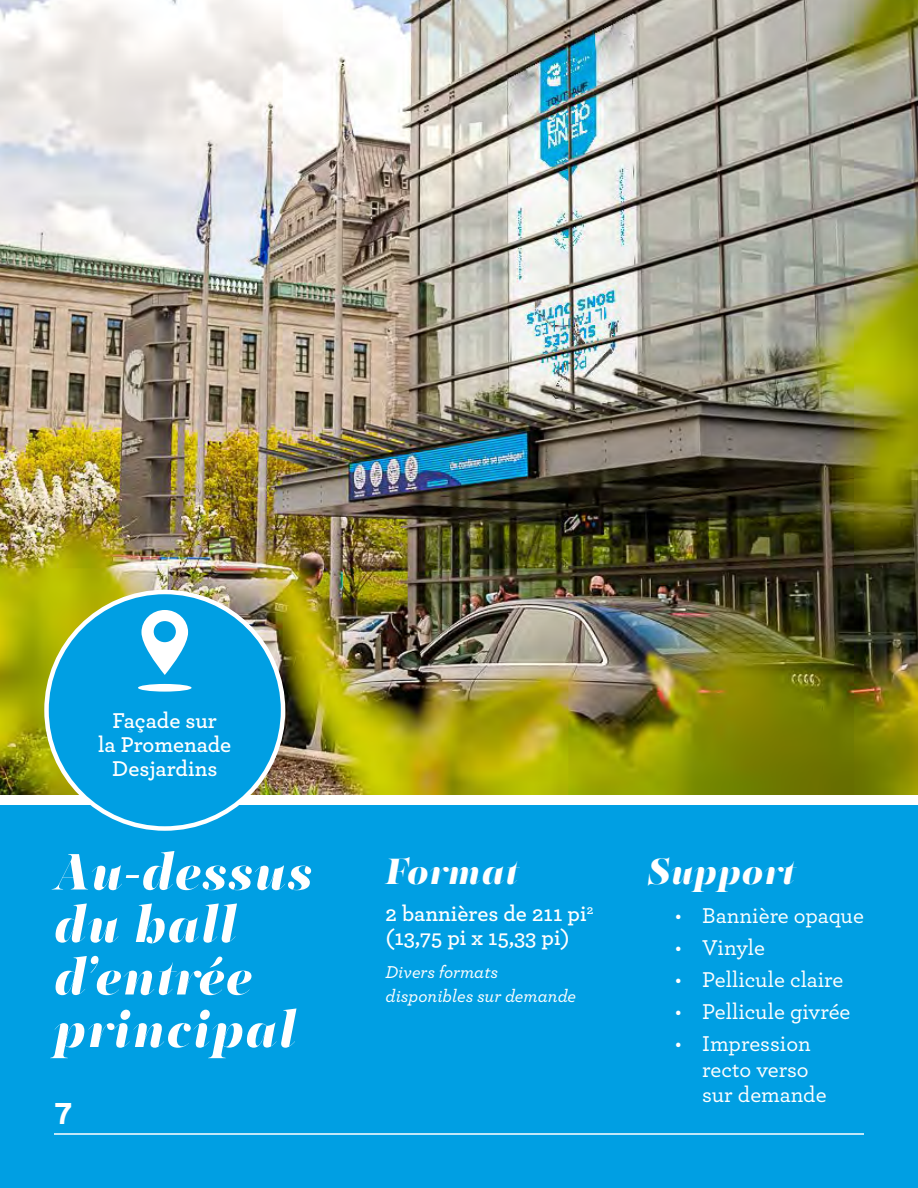
<style>
.page{position:relative;width:918px;height:1188px;background:#fff}
.page>*{position:absolute;margin:0;border:0;box-sizing:border-box;transform-origin:0 0}
.t1{font:italic 900 52.5px/52.5px "PF Regal Finesse Pro";letter-spacing:.025em;color:#fff}
.t2{font:italic 900 37.5px "PF Regal Finesse Pro";letter-spacing:.025em;color:#fff}
.t3{font:700 30px "Interstate";color:#fff}
.t4{font:500 22.5px/25.5px "Archer";color:#fff}
.t5{font:600 22.5px/24px "Archer";color:#fff;text-align:center}
.t6{font:italic 500 18px/24px "Archer";color:#fff}
</style>
<div class="page">
<img style="left:0;top:0;width:918px;height:795px">
<div style="left:0;top:806px;width:918px;height:382px;background:#009fe3"></div>
<div style="left:47px;top:592px;width:236px;height:237px;background:#009fe3;border-radius:50%"></div>
<svg style="left:138px;top:610px;width:54px;height:82px"></svg>
<hr style="left:54px;top:1133px;width:810px;height:2px;background:#fff">
<p class="t5" style="left:98px;top:707px;width:134px">Façade sur<br>la Promenade<br>Desjardins</p>
<h1 class="t1" style="left:54px;top:847px;width:260px">Au-dessus du hall d’entrée principal</h1>
<h3 class="t3" style="left:54px;top:1097px;width:20px">7</h3>
<h2 class="t2" style="left:386px;top:848px;width:134px">Format</h2>
<p class="t5" style="left:386px;top:900px;width:209px;text-align:left">2 bannières de 211 pi<sup>2 </sup>(13,75 pi x 15,33 pi)</p>
<p class="t6" style="left:386px;top:959px;width:192px">Divers formats disponibles sur demande</p>
<h2 class="t2" style="left:648px;top:848px;width:148px">Support</h2>
<p class="t4" style="left:675px;top:901px;width:190px">• Bannière opaque</p>
<p class="t4" style="left:675px;top:933px;width:91px">• Vinyle</p>
<p class="t4" style="left:675px;top:966px;width:170px">• Pellicule claire</p>
<p class="t4" style="left:675px;top:998px;width:177px">• Pellicule givrée</p>
<p class="t4" style="left:702px;top:1030px;width:126px;text-indent:-27px">• Impression recto verso sur demande</p>
</div>
